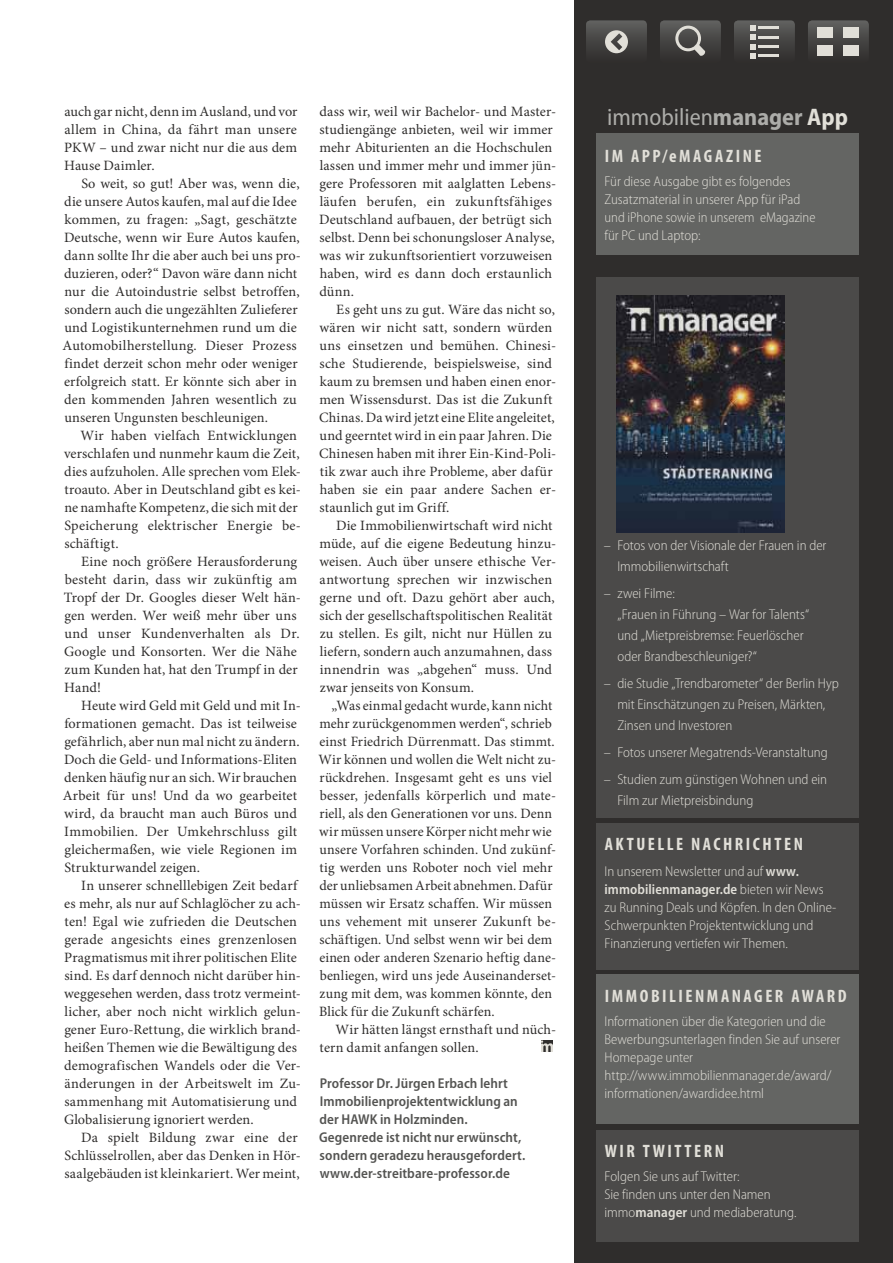
<style>
.page{position:relative;width:893px;height:1263px;background:#fff}
.page>*{position:absolute;margin:0;border:0;box-sizing:border-box;transform-origin:0 0}
.t1{font:semi-condensed 24px "Myriad Pro";color:#acaca9}
.t2{font:700 condensed 18px "Myriad Pro";letter-spacing:.14em;color:#e1dfd8}
.t3{font:14.25px/18px "Minion Pro";letter-spacing:.01em;color:#2f2d2c}
.t4{font:300 semi-condensed 14.25px/18px "Myriad Pro";color:#e1dfd8}
.t5{font:600 semi-condensed 14.25px/18px "Myriad Pro";letter-spacing:.005em;color:#545452}
.s1{font-weight:700}
.s2{font-weight:700;color:#e1dfd8}
.s3{font-weight:600}
</style>
<div class="page">
<svg style="left:541px;top:1040px;width:12px;height:12px"></svg>
<div style="left:574px;top:0;width:319px;height:1263px;background:#2f2d2c"></div>
<svg style="left:586px;top:20px;width:61px;height:34px"></svg>
<svg style="left:660px;top:20px;width:61px;height:36px"></svg>
<svg style="left:808px;top:20px;width:61px;height:36px"></svg>
<div style="left:818px;top:27px;width:7px;height:11px;background:#e1dfd8"></div>
<div style="left:826px;top:27px;width:7px;height:11px;background:#e1dfd8"></div>
<div style="left:818px;top:45px;width:7px;height:11px;background:#e1dfd8"></div>
<div style="left:826px;top:45px;width:7px;height:11px;background:#e1dfd8"></div>
<div style="left:844px;top:27px;width:7px;height:11px;background:#e1dfd8"></div>
<div style="left:852px;top:27px;width:7px;height:11px;background:#e1dfd8"></div>
<div style="left:844px;top:45px;width:7px;height:11px;background:#e1dfd8"></div>
<div style="left:852px;top:45px;width:7px;height:11px;background:#e1dfd8"></div>
<svg style="left:734px;top:20px;width:61px;height:39px"></svg>
<div style="left:596px;top:277px;width:263px;height:541px;background:#4b4a49"></div>
<div style="left:596px;top:134px;width:263px;height:121px;background:#646563"></div>
<div style="left:596px;top:823px;width:263px;height:146px;background:#4b4a49"></div>
<div style="left:596px;top:975px;width:263px;height:149px;background:#646563"></div>
<div style="left:596px;top:1130px;width:263px;height:112px;background:#4b4a49"></div>
<img style="left:617px;top:296px;width:168px;height:237px">
<p class="t3" style="left:64px;top:102px;width:235px;text-align:justify">auch gar nicht, denn im Ausland, und vor allem in China, da fährt man unsere PKW – und zwar nicht nur die aus dem Hause Daimler.</p>
<p class="t3" style="left:63px;top:174px;width:240px;text-indent:19px">So weit, so gut! Aber was, wenn die, die unsere Autos kaufen, mal auf die Idee kommen, zu fragen: „Sagt, geschätzte Deutsche, wenn wir Eure Autos kaufen, dann sollte Ihr die aber auch bei uns pro&shy;duzieren, oder?“ Davon wäre dann nicht nur die Autoindustrie selbst betroffen, sondern auch die ungezählten Zulieferer und Logistikunternehmen rund um die Automobilherstellung. Dieser Prozess findet derzeit schon mehr oder weniger erfolgreich statt. Er könnte sich aber in den kommenden Jahren wesentlich zu unseren Ungunsten beschleunigen.</p>
<p class="t3" style="left:64px;top:426px;width:238px;text-indent:16px">Wir haben vielfach Entwicklungen verschlafen und nunmehr kaum die Zeit, dies aufzuholen. Alle sprechen vom Elek&shy;troauto. Aber in Deutschland gibt es kei&shy;ne namhafte Kompetenz, die sich mit der Speicherung elektrischer Energie be&shy;schäftigt.</p>
<p class="t3" style="left:64px;top:552px;width:239px;text-indent:17px">Eine noch größere Herausforderung besteht darin, dass wir zukünftig am<br>Tropf der Dr. Googles dieser Welt hän&shy;gen werden. Wer weiß mehr über uns und unser Kundenverhalten als Dr.<br>Google und Konsorten. Wer die Nähe zum Kunden hat, hat den Trumpf in der<br>Hand!</p>
<p class="t3" style="left:63px;top:696px;width:240px;text-indent:19px">Heute wird Geld mit Geld und mit In&shy;formationen gemacht. Das ist teilweise gefährlich, aber nun mal nicht zu ändern.<br>Doch die Geld- und Informations-Eliten denken häufig nur an sich. Wir brauchen Arbeit für uns! Und da wo gearbeitet wird, da braucht man auch Büros und Immobilien. Der Umkehrschluss gilt gleichermaßen, wie viele Regionen im Strukturwandel zeigen.</p>
<p class="t3" style="left:64px;top:876px;width:238px;text-indent:17px">In unserer schnelllebigen Zeit bedarf es mehr, als nur auf Schlaglöcher zu ach&shy;ten! Egal wie zufrieden die Deutschen gerade angesichts eines grenzenlosen Pragmatismus mit ihrer politischen Elite sind. Es darf dennoch nicht darüber hin&shy;weggesehen werden, dass trotz vermeint&shy;licher, aber noch nicht wirklich gelun&shy;gener Euro-Rettung, die wirklich brand&shy;heißen Themen wie die Bewältigung des demografischen Wandels oder die Ver&shy;änderungen in der Arbeitswelt im Zu&shy;sammenhang mit Automatisierung und Globalisierung ignoriert werden.</p>
<p class="t3" style="left:64px;top:1128px;width:238px;text-indent:17px">Da spielt Bildung zwar eine der<br>Schlüsselrollen, aber das Denken in Hör&shy;saalgebäuden ist kleinkariert. Wer meint,</p>
<p class="t3" style="left:319px;top:102px;width:238px">dass wir, weil wir Bachelor- und Master&shy;studiengänge anbieten, weil wir immer mehr Abiturienten an die Hochschulen lassen und immer mehr und immer jün&shy;gere Professoren mit aalglatten Lebens&shy;läufen berufen, ein zukunftsfähiges Deutschland aufbauen, der betrügt sich selbst. Denn bei schonungsloser Analyse, was wir zukunftsorientiert vorzuweisen haben, wird es dann doch erstaunlich dünn.</p>
<p class="t3" style="left:319px;top:300px;width:239px;text-indent:17px">Es geht uns zu gut. Wäre das nicht so, wären wir nicht satt, sondern würden uns einsetzen und bemühen. Chinesi&shy;sche Studierende, beispielsweise, sind kaum zu bremsen und haben einen enor&shy;men Wissensdurst. Das ist die Zukunft Chinas. Da wird jetzt eine Elite angeleitet, und geerntet wird in ein paar Jahren. Die Chinesen haben mit ihrer Ein-Kind-Poli&shy;tik zwar auch ihre Probleme, aber dafür haben sie ein paar andere Sachen er&shy;staunlich gut im Griff.</p>
<p class="t3" style="left:319px;top:516px;width:238px;text-indent:17px">Die Immobilienwirtschaft wird nicht müde, auf die eigene Bedeutung hinzu&shy;weisen. Auch über unsere ethische Ver&shy;antwortung sprechen wir inzwischen gerne und oft. Dazu gehört aber auch, sich der gesellschaftspolitischen Realität zu stellen. Es gilt, nicht nur Hüllen zu liefern, sondern auch anzumahnen, dass innendrin was „abgehen“ muss. Und zwar jenseits von Konsum.</p>
<p class="t3" style="left:319px;top:696px;width:239px;text-indent:13px">„Was einmal gedacht wurde, kann nicht mehr zurückgenommen werden“, schrieb einst Friedrich Dürrenmatt. Das stimmt.<br>Wir können und wollen die Welt nicht zu&shy;rückdrehen. Insgesamt geht es uns viel besser, jedenfalls körperlich und mate&shy;riell, als den Generationen vor uns. Denn wir müssen unsere Körper nicht mehr wie unsere Vorfahren schinden. Und zukünf&shy;tig werden uns Roboter noch viel mehr der unliebsamen Arbeit abnehmen. Dafür müssen wir Ersatz schaffen. Wir müssen uns vehement mit unserer Zukunft be&shy;schäftigen. Und selbst wenn wir bei dem einen oder anderen Szenario heftig dane&shy;benliegen, wird uns jede Auseinanderset&shy;zung mit dem, was kommen könnte, den Blick für die Zukunft schärfen.</p>
<p class="t3" style="left:320px;top:1020px;width:238px;text-indent:16px">Wir hätten längst ernsthaft und nüch&shy;tern damit anfangen sollen.</p>
<p class="t5" style="left:319px;top:1074px;width:208px">Professor Dr. Jürgen Erbach lehrt Immobilienprojektentwicklung an der HAWK in Holzminden.<br>Gegenrede ist nicht nur erwünscht, sondern geradezu herausgefordert. www.der-streitbare-professor.de</p>
<h1 class="t1" style="left:607px;top:104px;width:242px">immobilien<span class="s1">manager</span> <span class="s2">App</span></h1>
<p class="t2" style="left:605px;top:145px;width:158px">IM APP/EMAGAZI NE</p>
<p class="t4" style="left:604px;top:172px;width:212px">Für diese Ausgabe gibt es folgendes<br>Zusatzmaterial in unserer App für iPad und iPhone sowie in unserem eMagazine für PC und Laptop:</p>
<p class="t4" style="left:617px;top:535px;width:211px;line-height:21px;text-indent:-13px">– Fotos von der Visionale der Frauen in der<br>Immobilienwirtschaft</p>
<p class="t4" style="left:617px;top:583px;width:193px;line-height:21px;text-indent:-13px">– zwei Filme:<br>„Frauen in Führung – War for Talents“ und „Mietpreisbremse: Feuerlöscher oder Brandbeschleuniger?“</p>
<p class="t4" style="left:617px;top:673px;width:223px;line-height:21px;text-indent:-13px">– die Studie „Trendbarometer“ der Berlin Hyp mit Einschätzungen zu Preisen, Märkten,<br>Zinsen und Investoren</p>
<p class="t4" style="left:604px;top:744px;width:225px">– Fotos unserer Megatrends-Veranstaltung</p>
<p class="t4" style="left:617px;top:769px;width:211px;line-height:21px;text-indent:-13px">– Studien zum günstigen Wohnen und ein<br>Film zur Mietpreisbindung</p>
<p class="t2" style="left:605px;top:833px;width:200px">AKTUELLE NA CHRICHTEN</p>
<p class="t4" style="left:604px;top:863px;width:233px">In unserem Newsletter und auf <span class="s3">www. immobilienmanager.de</span> bieten wir News zu Running Deals und Köpfen. In den Online-Schwerpunkten Projektentwicklung und Finanzierung vertiefen wir Themen.</p>
<p class="t2" style="left:605px;top:985px;width:12px">IMM</p>
<p class="t2" style="left:640px;top:985px;width:208px">OBILIENMA NAGER AWARD</p>
<p class="t4" style="left:604px;top:1012px;width:237px">Informationen über die Kategorien und die Bewerbungsunterlagen finden Sie auf unserer Homepage unter http://www.immobilienmanager.de/award/ informationen/awardidee.html</p>
<p class="t2" style="left:605px;top:1140px;width:121px">WI R TWITTERN</p>
<p class="t4" style="left:604px;top:1167px;width:194px">Folgen Sie uns auf Twitter:<br>Sie finden uns unter den Namen immo<span class="s3">manager</span> und mediaberatung.</p>
</div>
